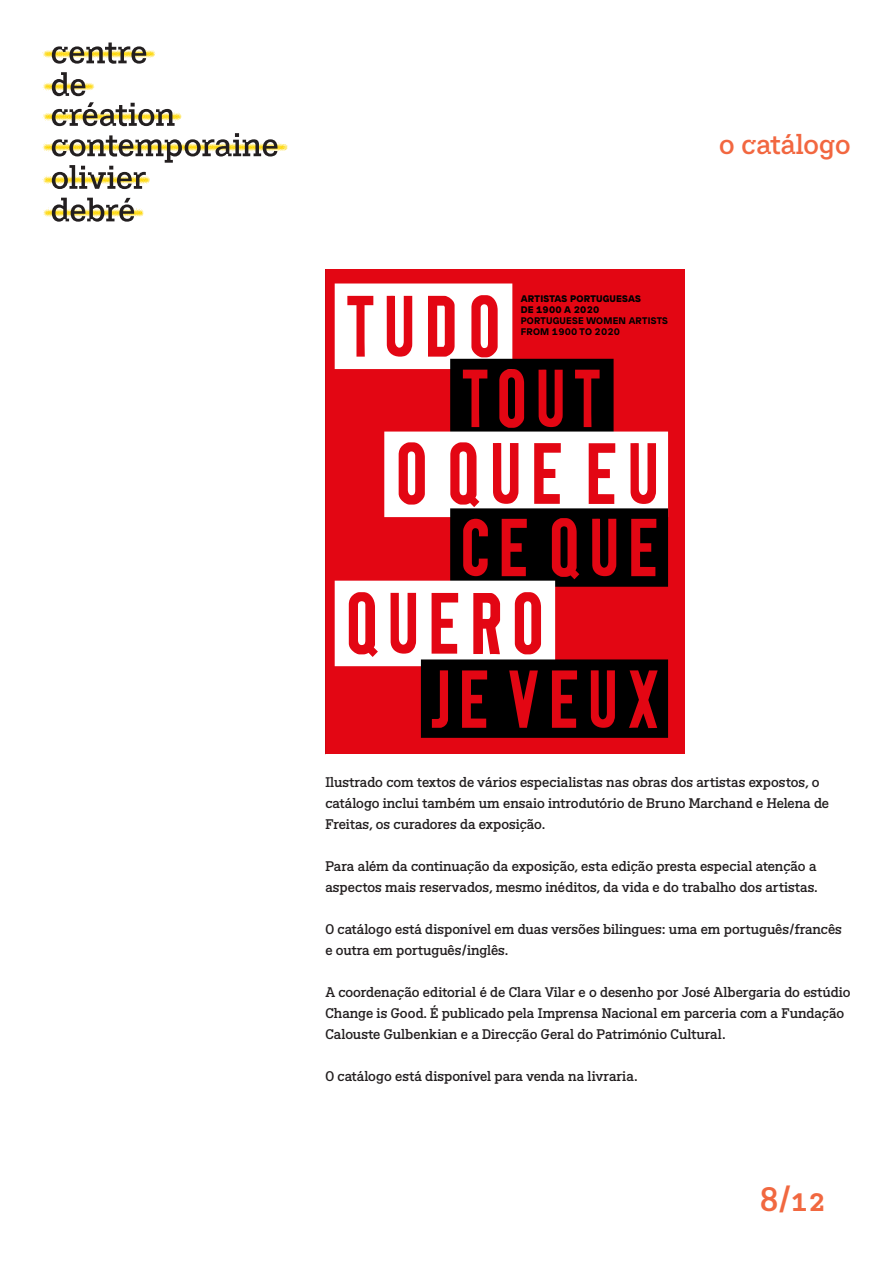
<style>
.page{position:relative;width:893px;height:1263px;background:#fff}
.page>*{position:absolute;margin:0;border:0;box-sizing:border-box;transform-origin:0 0}
.t1{font:33.3px "BVHCCCOD";color:#f16840}
.t2{font:27px "BVHCCCOD Titrage";letter-spacing:-.005em;color:#f26740}
.t3{font:13.5px/21px "BVHCCCOD";letter-spacing:-.005em;color:#231f20}
.t4{font:700 9.6px/10.8px "Patron";letter-spacing:.02em;color:#000}
.t5{font:900 9.6px/10.8px "Patron";letter-spacing:.02em;color:#000}
</style>
<div class="page">
<img style="left:43px;top:50px;width:244px;height:167px">
<svg style="left:52px;top:43px;width:94px;height:21px"></svg>
<svg style="left:52px;top:72px;width:33px;height:24px"></svg>
<svg style="left:52px;top:102px;width:123px;height:24px"></svg>
<svg style="left:52px;top:133px;width:226px;height:56px"></svg>
<svg style="left:52px;top:198px;width:82px;height:24px"></svg>
<div style="left:325px;top:269px;width:359px;height:485px;background:#e30613"></div>
<svg style="left:335px;top:283px;width:333px;height:455px"></svg>
<hr style="left:325px;top:269px;width:1px;height:485px;background:#000">
<p class="t2" style="left:719px;top:126px;width:133px">o catálogo</p>
<p class="t5" style="left:521px;top:293px;width:122px">ARTISTAS PORTUGUESAS<br>DE 1900 A 2020</p>
<p class="t4" style="left:521px;top:314px;width:149px">PORTUGUESE WOMEN ARTISTS<br>FROM 1900 TO 2020</p>
<p class="t3" style="left:325px;top:772px;width:505px">Ilustrado com textos de vários especialistas nas obras dos artistas expostos, o catálogo inclui também um ensaio introdutório de Bruno Marchand e Helena de<br>Freitas, os curadores da exposição.</p>
<p class="t3" style="left:325px;top:856px;width:494px">Para além da continuação da exposição, esta edição presta especial atenção a aspectos mais reservados, mesmo inéditos, da vida e do trabalho dos artistas.</p>
<p class="t3" style="left:325px;top:919px;width:518px">O catálogo está disponível em duas versões bilingues: uma em português/francês e outra em português/inglês.</p>
<p class="t3" style="left:325px;top:982px;width:527px">A coordenação editorial é de Clara Vilar e o desenho por José Albergaria do estúdio<br>Change is Good. É publicado pela Imprensa Nacional em parceria com a Fundação<br>Calouste Gulbenkian e a Direcção Geral do Património Cultural.</p>
<p class="t3" style="left:325px;top:1066px;width:314px">O catálogo está disponível para venda na livraria.</p>
<h1 class="t1" style="left:759px;top:1177px;width:70px">8/12</h1>
</div>
